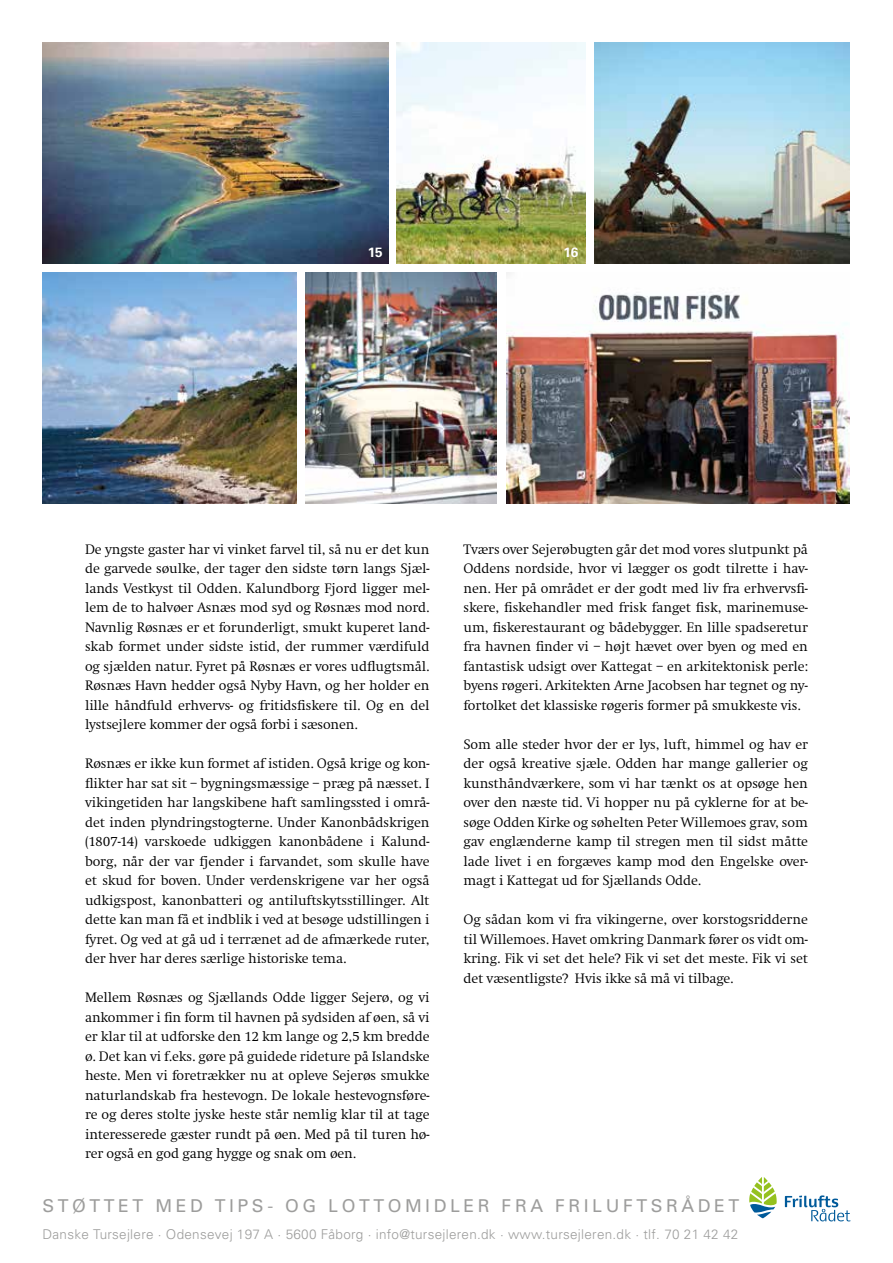
<style>
.page{position:relative;width:893px;height:1263px;background:#fff}
.page>*{position:absolute;margin:0;border:0;box-sizing:border-box;transform-origin:0 0}
.t1{font:17.7px "Univers";letter-spacing:.2em;color:#9d9d9c}
.t2{font:300 14.25px/19.5px "Swift";letter-spacing:-.01em;color:#000;text-align:justify}
.t3{font:300 13.5px "Univers";letter-spacing:.02em;color:#9d9d9c}
.t4{font:700 13.5px "Univers";color:#fff}
</style>
<div class="page">
<svg style="left:785px;top:1195px;width:65px;height:26px"></svg>
<svg style="left:749px;top:1177px;width:28px;height:41px"></svg>
<img style="left:594px;top:43px;width:255px;height:221px">
<img style="left:506px;top:272px;width:343px;height:232px">
<img style="left:43px;top:43px;width:345px;height:221px">
<img style="left:43px;top:272px;width:254px;height:232px">
<img style="left:305px;top:272px;width:191px;height:232px">
<img style="left:396px;top:43px;width:190px;height:221px">
<p class="t4" style="left:368px;top:244px;width:17px">15</p>
<p class="t4" style="left:563px;top:244px;width:17px">16</p>
<p class="t2" style="left:85px;top:540px;width:346px">De yngste gaster har vi vinket farvel til, så nu er det kun de garvede søulke, der tager den sidste tørn langs Sjæl&shy;lands Vestkyst til Odden. Kalundborg Fjord ligger mel&shy;lem de to halvøer Asnæs mod syd og Røsnæs mod nord.<br>Navnlig Røsnæs er et forunderligt, smukt kuperet land&shy;skab formet under sidste istid, der rummer værdifuld og sjælden natur. Fyret på Røsnæs er vores udflugtsmål.<br>Røsnæs Havn hedder også Nyby Havn, og her holder en lille håndfuld erhvervs- og fritidsfiskere til. Og en del lystsejlere kommer der også forbi i sæsonen.</p>
<p class="t2" style="left:85px;top:754px;width:346px">Røsnæs er ikke kun formet af istiden. Også krige og kon&shy;flikter har sat sit – bygningsmæssige – præg på næsset. I vikingetiden har langskibene haft samlingssted i områ&shy;det inden plyndringstogterne. Under Kanonbådskrigen (1807-14) varskoede udkiggen kanonbådene i Kalund&shy;borg, når der var fjender i farvandet, som skulle have et skud for boven. Under verdenskrigene var her også udkigspost, kanonbatteri og antiluftskytsstillinger. Alt dette kan man få et indblik i ved at besøge udstillingen i fyret. Og ved at gå ud i terrænet ad de afmærkede ruter, der hver har deres særlige historiske tema.</p>
<p class="t2" style="left:85px;top:988px;width:346px">Mellem Røsnæs og Sjællands Odde ligger Sejerø, og vi ankommer i fin form til havnen på sydsiden af øen, så vi er klar til at udforske den 12 km lange og 2,5 km bredde ø. Det kan vi f.eks. gøre på guidede rideture på Islandske heste. Men vi foretrækker nu at opleve Sejerøs smukke naturlandskab fra hestevogn. De lokale hestevognsføre&shy;re og deres stolte jyske heste står nemlig klar til at tage interesserede gæster rundt på øen. Med på til turen hø&shy;rer også en god gang hygge og snak om øen.</p>
<p class="t2" style="left:463px;top:539px;width:346px">Tværs over Sejerøbugten går det mod vores slutpunkt på Oddens nordside, hvor vi lægger os godt tilrette i hav&shy;nen. Her på området er der godt med liv fra erhvervsfi&shy;skere, fiskehandler med frisk fanget fisk, marinemuse&shy;um, fiskerestaurant og bådebygger. En lille spadseretur fra havnen finder vi – højt hævet over byen og med en fantastisk udsigt over Kattegat – en arkitektonisk perle: byens røgeri. Arkitekten Arne Jacobsen har tegnet og ny&shy;fortolket det klassiske røgeris former på smukkeste vis.</p>
<p class="t2" style="left:463px;top:734px;width:346px">Som alle steder hvor der er lys, luft, himmel og hav er der også kreative sjæle. Odden har mange gallerier og kunsthåndværkere, som vi har tænkt os at opsøge hen over den næste tid. Vi hopper nu på cyklerne for at be&shy;søge Odden Kirke og søhelten Peter Willemoes grav, som gav englænderne kamp til stregen men til sidst måtte lade livet i en forgæves kamp mod den Engelske over&shy;magt i Kattegat ud for Sjællands Odde.</p>
<p class="t2" style="left:463px;top:910px;width:346px">Og sådan kom vi fra vikingerne, over korstogsridderne til Willemoes. Havet omkring Danmark fører os vidt om&shy;kring. Fik vi set det hele? Fik vi set det meste. Fik vi set det væsentligste? Hvis ikke så må vi tilbage.</p>
<p class="t1" style="left:43px;top:1196px;width:698px">STØTTET MED TIPS- OG LOTTOMIDLER FRA FRILUFTSRÅDET</p>
<p class="t3" style="left:43px;top:1225px;width:697px">Danske Tursejlere · Odensevej 197 A · 5600 Fåborg · info@tursejleren.dk · www.tursejleren.dk · tlf. 70 21 42 42</p>
</div>
